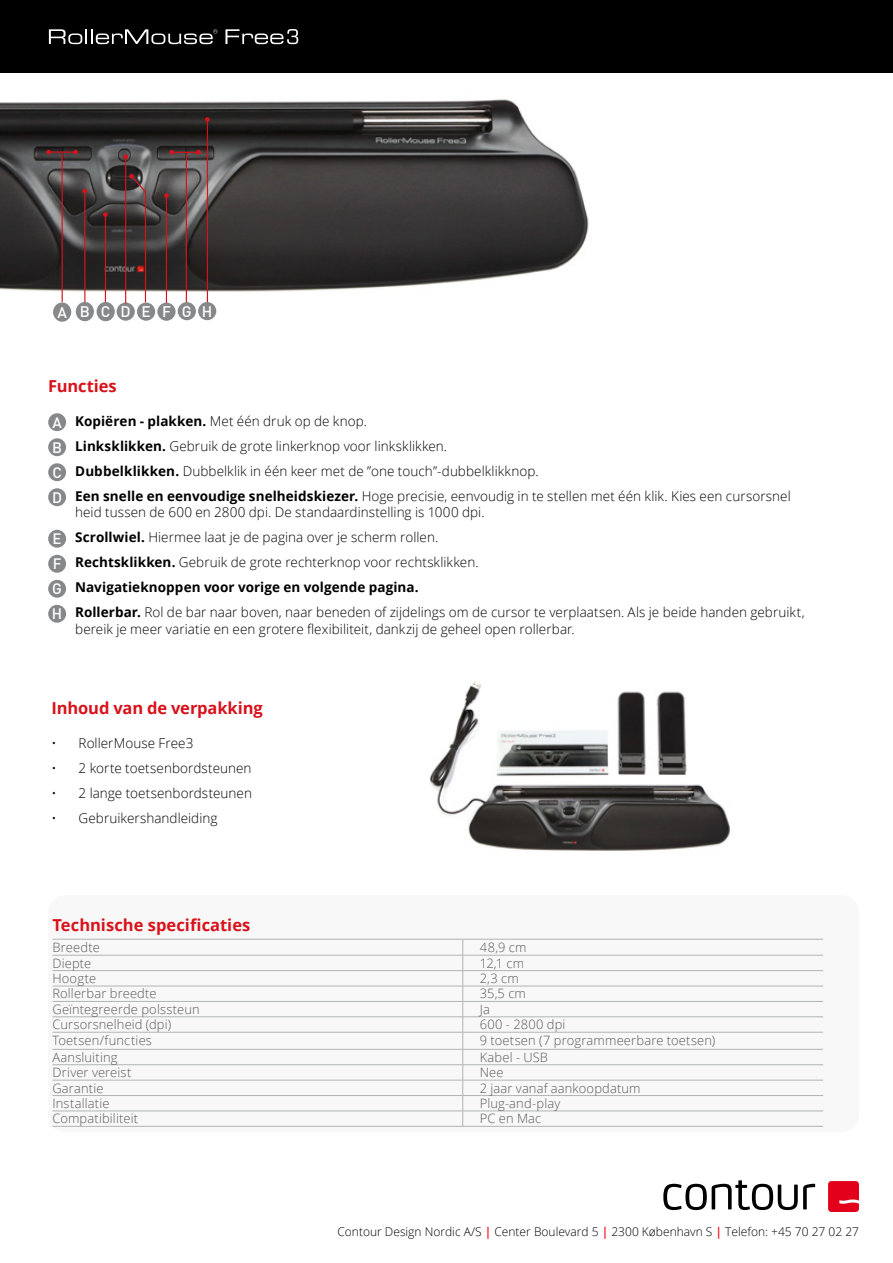
<style>
.page{position:relative;width:893px;height:1263px;background:#fff}
.page>*{position:absolute;margin:0;border:0;box-sizing:border-box;transform-origin:0 0}
.t1{font:700 16.5px "Open Sans";letter-spacing:-.005em;color:#d8121b}
.t2{font:500 15.15px "DIN";letter-spacing:.715em;color:#fff}
.t3{font:300 13.5px/25px "Open Sans";letter-spacing:.005em;color:#000}
.t4{font:300 12.9px "Open Sans";letter-spacing:.015em;color:#58585a}
.t5{font:300 12px "Open Sans";color:#000}
.s1{font-family:"DIN";font-weight:500;font-size:15px;color:#fff}
.s2{font-weight:700}
.s3{font-weight:600;color:#ff0013}
</style>
<div class="page">
<img style="left:0;top:72px;width:635px;height:227px">
<hr style="left:62px;top:153px;width:1px;height:149px;background:#d8121b">
<div style="left:53px;top:302px;width:18px;height:20px;background:#87888a;border-radius:50%"></div>
<div style="left:117px;top:302px;width:18px;height:19px;background:#87888a;border-radius:50%"></div>
<hr style="left:84px;top:191px;width:1px;height:112px;background:#d8121b">
<svg style="left:83px;top:189px;width:4px;height:4px"></svg>
<svg style="left:129px;top:174px;width:19px;height:20px"></svg>
<div style="left:137px;top:303px;width:18px;height:18px;background:#87888a;border-radius:50%"></div>
<div style="left:178px;top:302px;width:18px;height:18px;background:#87888a;border-radius:50%"></div>
<hr style="left:105px;top:215px;width:1px;height:87px;background:#d8121b">
<svg style="left:103px;top:212px;width:5px;height:5px"></svg>
<hr style="left:166px;top:196px;width:1px;height:107px;background:#d8121b">
<svg style="left:164px;top:193px;width:5px;height:5px"></svg>
<div style="left:157px;top:303px;width:19px;height:18px;background:#87888a;border-radius:50%"></div>
<svg style="left:46px;top:150px;width:32px;height:4px"></svg>
<hr style="left:125px;top:157px;width:1px;height:146px;background:#d8121b">
<svg style="left:123px;top:154px;width:5px;height:5px"></svg>
<div style="left:76px;top:302px;width:18px;height:19px;background:#87888a;border-radius:50%"></div>
<div style="left:97px;top:302px;width:18px;height:19px;background:#87888a;border-radius:50%"></div>
<hr style="left:145px;top:192px;width:1px;height:110px;background:#d8121b">
<hr style="left:186px;top:153px;width:1px;height:149px;background:#d8121b">
<svg style="left:169px;top:150px;width:32px;height:5px"></svg>
<hr style="left:207px;top:119px;width:1px;height:188px;background:#d8121b">
<svg style="left:205px;top:117px;width:5px;height:5px"></svg>
<div style="left:198px;top:302px;width:18px;height:18px;background:#87888a;border-radius:50%"></div>
<div style="left:0;top:0;width:893px;height:72px;background:#000"></div>
<div style="left:48px;top:413px;width:18px;height:18px;background:#87888a;border-radius:50%"></div>
<div style="left:48px;top:438px;width:18px;height:18px;background:#87888a;border-radius:50%"></div>
<div style="left:48px;top:463px;width:18px;height:18px;background:#87888a;border-radius:50%"></div>
<div style="left:48px;top:488px;width:18px;height:18px;background:#87888a;border-radius:50%"></div>
<div style="left:48px;top:530px;width:18px;height:18px;background:#87888a;border-radius:50%"></div>
<div style="left:48px;top:555px;width:18px;height:18px;background:#87888a;border-radius:50%"></div>
<div style="left:48px;top:580px;width:18px;height:18px;background:#87888a;border-radius:50%"></div>
<div style="left:48px;top:605px;width:18px;height:18px;background:#87888a;border-radius:50%"></div>
<svg style="left:49px;top:29px;width:168px;height:15px"></svg>
<svg style="left:225px;top:29px;width:73px;height:15px"></svg>
<svg style="left:663px;top:1180px;width:152px;height:30px"></svg>
<svg style="left:828px;top:1181px;width:31px;height:31px"></svg>
<img style="left:431px;top:681px;width:299px;height:170px">
<div style="left:48px;top:895px;width:811px;height:237px;background:#f8f8f8;border-radius:18px"></div>
<svg style="left:52px;top:938px;width:771px;height:188px"></svg>
<hr style="left:52px;top:939px;width:411px;height:1px;background:#b1b3b4">
<hr style="left:463px;top:939px;width:360px;height:1px;background:#b1b3b4">
<hr style="left:52px;top:955px;width:411px;height:1px;background:#b1b3b4">
<hr style="left:463px;top:955px;width:360px;height:1px;background:#b1b3b4">
<hr style="left:52px;top:970px;width:411px;height:1px;background:#b1b3b4">
<hr style="left:463px;top:970px;width:360px;height:1px;background:#b1b3b4">
<hr style="left:52px;top:986px;width:411px;height:1px;background:#b1b3b4">
<hr style="left:463px;top:986px;width:360px;height:1px;background:#b1b3b4">
<hr style="left:52px;top:1001px;width:411px;height:1px;background:#b1b3b4">
<hr style="left:463px;top:1001px;width:360px;height:1px;background:#b1b3b4">
<hr style="left:52px;top:1016px;width:411px;height:1px;background:#b1b3b4">
<hr style="left:463px;top:1016px;width:360px;height:1px;background:#b1b3b4">
<hr style="left:52px;top:1032px;width:411px;height:1px;background:#b1b3b4">
<hr style="left:463px;top:1032px;width:360px;height:1px;background:#b1b3b4">
<hr style="left:52px;top:1049px;width:411px;height:1px;background:#b1b3b4">
<hr style="left:463px;top:1049px;width:360px;height:1px;background:#b1b3b4">
<hr style="left:52px;top:1064px;width:411px;height:1px;background:#b1b3b4">
<hr style="left:463px;top:1064px;width:360px;height:1px;background:#b1b3b4">
<hr style="left:52px;top:1080px;width:411px;height:1px;background:#b1b3b4">
<hr style="left:463px;top:1080px;width:360px;height:1px;background:#b1b3b4">
<hr style="left:52px;top:1095px;width:411px;height:1px;background:#b1b3b4">
<hr style="left:463px;top:1095px;width:360px;height:1px;background:#b1b3b4">
<hr style="left:52px;top:1111px;width:411px;height:1px;background:#b1b3b4">
<hr style="left:463px;top:1111px;width:360px;height:1px;background:#b1b3b4">
<hr style="left:52px;top:1126px;width:411px;height:1px;background:#b1b3b4">
<hr style="left:463px;top:1126px;width:360px;height:1px;background:#b1b3b4">
<svg style="left:462px;top:939px;width:1px;height:187px"></svg>
<p class="t2" style="left:57px;top:302px;width:157px">A BCDEFGH</p>
<p class="t1" style="left:48px;top:374px;width:70px">Functies</p>
<p class="t3" style="left:52px;top:408px;width:740px"><span class="s1">A</span> <span class="s2">Kopiëren - plakken.</span> Met één druk op de knop.<br><span class="s1">B</span> <span class="s2">Linksklikken.</span> Gebruik de grote linkerknop voor linksklikken.<br><span class="s1">C</span> <span class="s2">Dubbelklikken.</span> Dubbelklik in één keer met de ”one touch”-dubbelklikknop.<br><span class="s1">D</span> <span class="s2">Een snelle en eenvoudige snelheidskiezer.</span> Hoge precisie, eenvoudig in te stellen met één klik. Kies een cursorsnel</p>
<p class="t3" style="left:52px;top:499px;width:754px;text-indent:23px">heid tussen de 600 en 2800 dpi. De standaardinstelling is 1000 dpi.<br><span class="s1">E</span> <span class="s2">Scrollwiel.</span> Hiermee laat je de pagina over je scherm rollen.<br><span class="s1">F</span> <span class="s2">Rechtsklikken.</span> Gebruik de grote rechterknop voor rechtsklikken.<br><span class="s1">G</span> <span class="s2">Navigatieknoppen voor vorige en volgende pagina.<br></span><span class="s1">H</span> <span class="s2">Rollerbar.</span> Rol de bar naar boven, naar beneden of zijdelings om de cursor te verplaatsen. Als je beide handen gebruikt,</p>
<p class="t3" style="left:75px;top:616px;width:501px">bereik je meer variatie en een grotere flexibiliteit, dankzij de geheel open rollerbar.</p>
<p class="t1" style="left:52px;top:697px;width:213px">Inhoud van de verpakking</p>
<p class="t3" style="left:52px;top:730px;width:143px">• RollerMouse Free3</p>
<p class="t3" style="left:52px;top:755px;width:201px">• 2 korte toetsenbordsteunen</p>
<p class="t3" style="left:52px;top:780px;width:202px">• 2 lange toetsenbordsteunen</p>
<p class="t3" style="left:52px;top:805px;width:167px">• Gebruikershandleiding</p>
<p class="t1" style="left:52px;top:913px;width:200px">Technische specificaties</p>
<p class="t4" style="left:52px;top:938px;width:49px">Breedte</p>
<p class="t4" style="left:480px;top:938px;width:48px">48,9 cm</p>
<p class="t4" style="left:52px;top:954px;width:40px">Diepte</p>
<p class="t4" style="left:480px;top:954px;width:46px">12,1 cm</p>
<p class="t4" style="left:52px;top:969px;width:45px">Hoogte</p>
<p class="t4" style="left:480px;top:969px;width:40px">2,3 cm</p>
<p class="t4" style="left:52px;top:985px;width:106px">Rollerbar breedte</p>
<p class="t4" style="left:480px;top:985px;width:48px">35,5 cm</p>
<p class="t4" style="left:52px;top:1000px;width:149px">Geïntegreerde polssteun</p>
<p class="t4" style="left:480px;top:1000px;width:12px">Ja</p>
<p class="t4" style="left:52px;top:1016px;width:121px">Cursorsnelheid (dpi)</p>
<p class="t4" style="left:480px;top:1016px;width:87px">600 - 2800 dpi</p>
<p class="t4" style="left:52px;top:1031px;width:101px">Toetsen/functies</p>
<p class="t4" style="left:480px;top:1031px;width:237px">9 toetsen (7 programmeerbare toetsen)</p>
<p class="t4" style="left:52px;top:1048px;width:67px">Aansluiting</p>
<p class="t4" style="left:480px;top:1048px;width:70px">Kabel - USB</p>
<p class="t4" style="left:52px;top:1064px;width:80px">Driver vereist</p>
<p class="t4" style="left:480px;top:1064px;width:25px">Nee</p>
<p class="t4" style="left:52px;top:1079px;width:53px">Garantie</p>
<p class="t4" style="left:480px;top:1079px;width:162px">2 jaar vanaf aankoopdatum</p>
<p class="t4" style="left:52px;top:1094px;width:59px">Installatie</p>
<p class="t4" style="left:480px;top:1094px;width:82px">Plug-and-play</p>
<p class="t4" style="left:52px;top:1110px;width:87px">Compatibiliteit</p>
<p class="t4" style="left:480px;top:1110px;width:63px">PC en Mac</p>
<p class="t5" style="left:337px;top:1223px;width:523px">Contour Design Nordic A/S <span class="s3">|</span> Center Boulevard 5 <span class="s3">|</span> 2300 København S <span class="s3">|</span> Telefon: +45 70 27 02 27</p>
</div>
